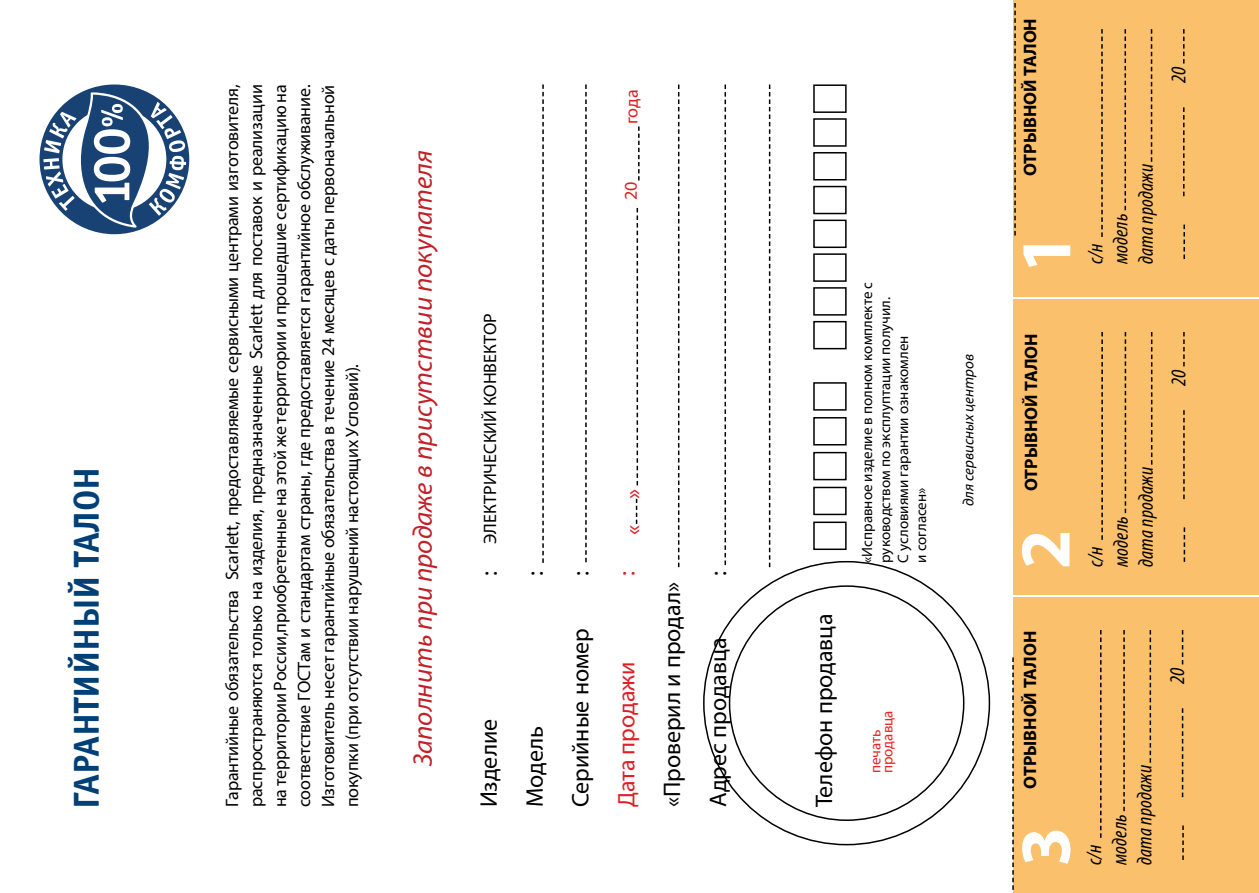
<style>
.page{position:relative;width:1259px;height:893px;background:#fff}
.page>*{position:absolute;margin:0;border:0;box-sizing:border-box;transform-origin:0 0}
.t1{font:700 72px "Myriad Pro";color:#fff}
.t2{font:700 36px "Officina Sans Win C";color:#004077}
.t3{font:italic 27px "Myriad Pro";color:#c22026}
.t4{font:24px/45.9px "Myriad Pro";color:#000}
.t5{font:24px "Myriad Pro";color:#df1e26}
.t6{font:italic condensed 21px/25.2px "Myriad Pro";letter-spacing:.01em;color:#000}
.t7{font:18px/24px "Myriad Pro";letter-spacing:-.01em;color:#000;text-align:justify}
.t8{font:700 18px "Myriad Pro";color:#000}
.t9{font:18px "Myriad Pro";color:#df1e26}
.t10{font:15px/18px "Myriad Pro";color:#000}
.t11{font:italic 15px "Myriad Pro";color:#000}
.t12{font:15px/12px "Myriad Pro";color:#ed2124}
</style>
<div class="page">
<div style="left:1013px;top:0;width:246px;height:296px;background:#fac06c"></div>
<div style="left:1013px;top:299px;width:246px;height:295px;background:#fac06c"></div>
<div style="left:1013px;top:597px;width:246px;height:296px;background:#fac06c"></div>
<div style="left:813px;top:522px;width:33px;height:28px;border:2px solid #000"></div>
<div style="left:813px;top:321px;width:33px;height:28px;border:2px solid #000"></div>
<div style="left:813px;top:487px;width:33px;height:28px;border:2px solid #000"></div>
<div style="left:813px;top:287px;width:33px;height:29px;border:2px solid #000"></div>
<div style="left:813px;top:452px;width:33px;height:28px;border:2px solid #000"></div>
<div style="left:813px;top:253px;width:33px;height:29px;border:2px solid #000"></div>
<div style="left:813px;top:152px;width:33px;height:28px;border:2px solid #000"></div>
<div style="left:813px;top:417px;width:33px;height:28px;border:2px solid #000"></div>
<div style="left:813px;top:220px;width:33px;height:28px;border:2px solid #000"></div>
<div style="left:813px;top:118px;width:33px;height:29px;border:2px solid #000"></div>
<div style="left:813px;top:382px;width:33px;height:29px;border:2px solid #000"></div>
<div style="left:813px;top:186px;width:33px;height:28px;border:2px solid #000"></div>
<div style="left:813px;top:84px;width:33px;height:29px;border:2px solid #000"></div>
<svg style="left:40px;top:85px;width:149px;height:149px"></svg>
<svg style="left:1100px;top:630px;width:1px;height:208px"></svg>
<svg style="left:1123px;top:630px;width:1px;height:181px"></svg>
<svg style="left:1149px;top:630px;width:2px;height:133px"></svg>
<svg style="left:1181px;top:630px;width:2px;height:34px"></svg>
<svg style="left:1182px;top:825px;width:1px;height:35px"></svg>
<svg style="left:1181px;top:708px;width:2px;height:89px"></svg>
<svg style="left:1101px;top:332px;width:2px;height:208px"></svg>
<svg style="left:542px;top:84px;width:2px;height:479px"></svg>
<svg style="left:585px;top:84px;width:2px;height:478px"></svg>
<svg style="left:678px;top:84px;width:1px;height:483px"></svg>
<svg style="left:636px;top:499px;width:1px;height:25px"></svg>
<svg style="left:636px;top:208px;width:2px;height:277px"></svg>
<svg style="left:724px;top:84px;width:2px;height:481px"></svg>
<svg style="left:769px;top:84px;width:1px;height:483px"></svg>
<svg style="left:1124px;top:332px;width:2px;height:181px"></svg>
<svg style="left:1151px;top:332px;width:1px;height:133px"></svg>
<svg style="left:1183px;top:332px;width:1px;height:34px"></svg>
<svg style="left:1183px;top:527px;width:2px;height:35px"></svg>
<svg style="left:1183px;top:410px;width:1px;height:89px"></svg>
<svg style="left:1101px;top:29px;width:1px;height:208px"></svg>
<svg style="left:1124px;top:29px;width:2px;height:181px"></svg>
<svg style="left:1150px;top:29px;width:2px;height:133px"></svg>
<svg style="left:1183px;top:29px;width:1px;height:35px"></svg>
<svg style="left:1183px;top:225px;width:2px;height:34px"></svg>
<svg style="left:1183px;top:107px;width:1px;height:89px"></svg>
<svg style="left:1012px;top:657px;width:1px;height:236px"></svg>
<svg style="left:1014px;top:3px;width:1px;height:233px"></svg>
<svg style="left:638px;top:127px;width:1px;height:54px"></svg>
<h2 class="t2" style="left:66px;top:809px;width:344px;rotate:-90deg">ГАРАНТИЙНЫЙ ТАЛОН</h2>
<p class="t7" style="left:220px;top:807px;width:724px;rotate:-90deg">Гарантийные обязательства Scarlett, предоставляемые сервисными центрами изготовителя, распространяются только на изделия, предназначенные Scarlett для поставок и реализации на территории России,приобретенные на этой же территории и прошедшие сертификацию на соответствие ГОСТам и стандартам страны, где предоставляется гарантийное обслуживание.<br>Изготовитель несет гарантийные обязательства в течение 24 месяцев с даты первоначальной покупки (при отсутствии нарушений настоящих Условий).</p>
<h3 class="t3" style="left:406px;top:766px;width:618px;rotate:-90deg">Заполнить при продаже в присутствии покупателя</h3>
<p class="t7" style="left:478px;top:544px;width:232px;rotate:-90deg">ЭЛЕКТРИЧЕСКИЙ КОНВЕКТОР</p>
<p class="t9" style="left:620px;top:124px;width:36px;rotate:-89deg">года</p>
<h3 class="t5" style="left:618px;top:535px;width:47px;rotate:-90deg">« »</h3>
<h3 class="t4" style="left:465px;top:576px;width:6px;text-align:justify;rotate:-90deg">: : :</h3>
<h3 class="t5" style="left:611px;top:576px;width:6px;rotate:-90deg">:</h3>
<h3 class="t4" style="left:694px;top:576px;width:6px;rotate:-90deg">:</h3>
<h3 class="t4" style="left:465px;top:807px;width:181px;rotate:-90deg">Изделие<br>Модель<br>Серийные номер</h3>
<h3 class="t5" style="left:611px;top:807px;width:148px;rotate:-90deg">Дата продажи</h3>
<h3 class="t4" style="left:649px;top:807px;width:227px;rotate:-90deg">«Проверил и продал»<br>Адрес продавца</h3>
<h3 class="t4" style="left:801px;top:807px;width:195px;rotate:-90deg">Телефон продавца</h3>
<p class="t10" style="left:858px;top:563px;width:283px;rotate:-90deg">«Исправное изделие в полном комплекте с руководством по эксплуптации получил.<br>С условиями гарантии ознакомлен<br>и согласен»</p>
<p class="t12" style="left:869px;top:773px;width:64px;rotate:-90deg">печать продавца</p>
<p class="t11" style="left:959px;top:506px;width:154px;rotate:-90deg">для сервисных центров</p>
<p class="t8" style="left:1018px;top:176px;width:160px;rotate:-90deg">ОТРЫВНОЙ ТАЛОН</p>
<h1 class="t1" style="left:999px;top:273px;width:41px;rotate:-90deg">1</h1>
<p class="t6" style="left:1165px;top:83px;width:18px;rotate:-90deg">20</p>
<p class="t6" style="left:1082px;top:264px;width:102px;rotate:-90deg">с/н<br>модель<br>дата продажи</p>
<p class="t8" style="left:1019px;top:491px;width:160px;rotate:-90deg">ОТРЫВНОЙ ТАЛОН</p>
<h1 class="t1" style="left:998px;top:569px;width:41px;rotate:-90deg">2</h1>
<p class="t6" style="left:1165px;top:386px;width:18px;rotate:-90deg">20</p>
<p class="t6" style="left:1082px;top:567px;width:102px;rotate:-90deg">с/н<br>модель<br>дата продажи</p>
<p class="t8" style="left:1018px;top:789px;width:160px;rotate:-90deg">ОТРЫВНОЙ ТАЛОН</p>
<h1 class="t1" style="left:998px;top:866px;width:41px;rotate:-90deg">3</h1>
<p class="t6" style="left:1164px;top:684px;width:18px;rotate:-90deg">20</p>
<p class="t6" style="left:1081px;top:865px;width:102px;rotate:-90deg">с/н<br>модель<br>дата продажи</p>
</div>
